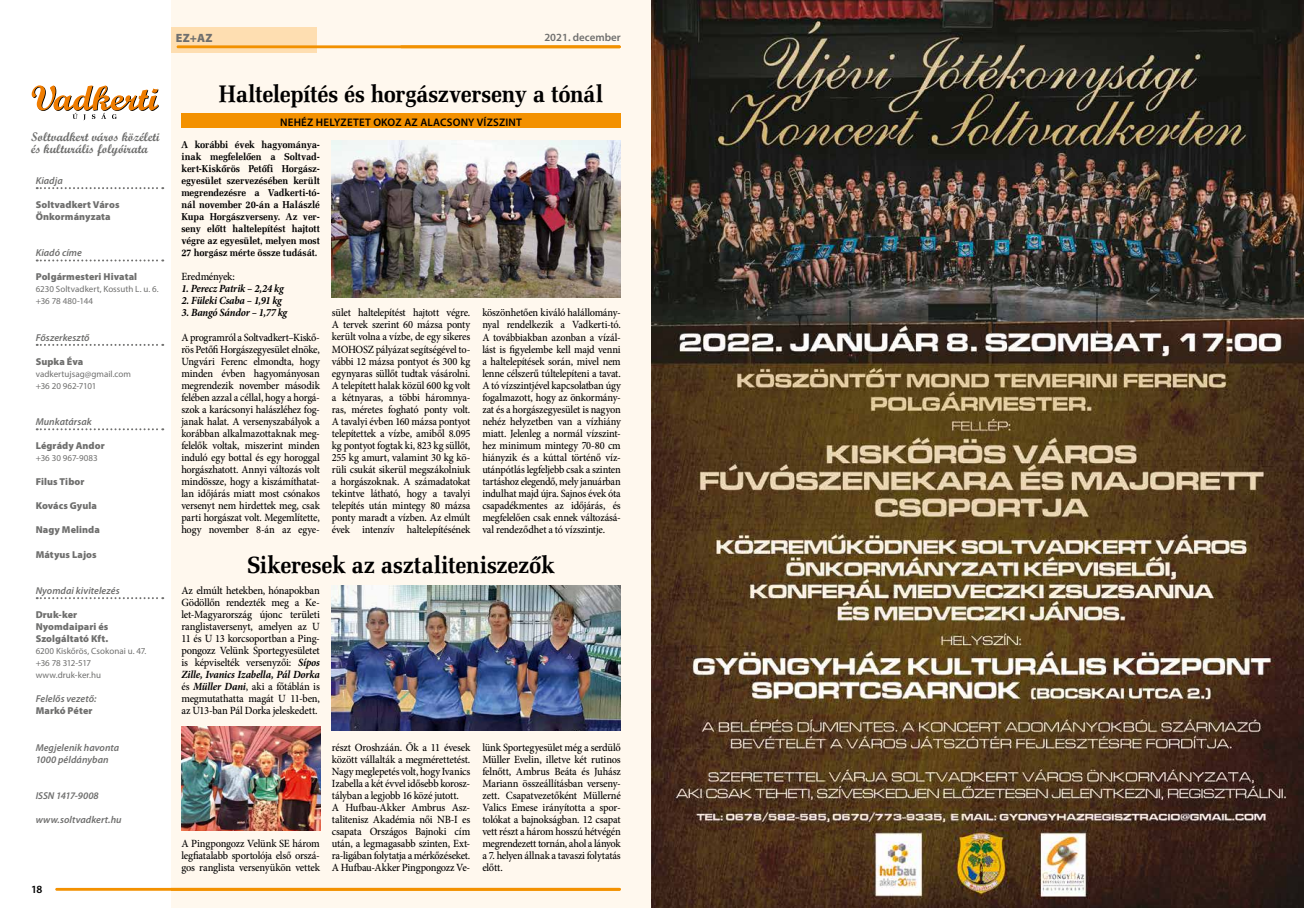
<style>
.page{position:relative;width:1304px;height:908px;background:#fff}
.page>*{position:absolute;margin:0;border:0;box-sizing:border-box;transform-origin:0 0}
.t1{font:24px "Zapf Elliptical 711 PFL Bold";letter-spacing:-.005em;color:#000;scale:.93 1}
.t2{font:12.5px/12px "Script MT Bold";letter-spacing:.005em;color:#6f6f6e}
.t3{font:900 12px "Myriad Pro";color:#6f6f6e}
.t4{font:500 11px/12px "Minion Pro";letter-spacing:-.02em;color:#000;text-align:justify;scale:.94 1}
.t5{font:500 11px/12px "Minion Pro";letter-spacing:-.02em;color:#000;text-align:justify;scale:.95 1}
.t6{font:italic 700 11px "Minion Pro";letter-spacing:-.015em;color:#000;scale:.95 1}
.t7{font:600 11px "Myriad Pro";letter-spacing:.02em;color:#000}
.t8{font:600 11px "Myriad Pro";color:#6f6f6e}
.t9{font:10px/12.1px "Zapf Elliptical 711 PFL Bold";letter-spacing:-.005em;color:#000;text-align:justify;scale:.95 1}
.t10{font:900 10px/12.1px "Myriad Pro";letter-spacing:.01em;color:#6f6f6e}
.t11{font:italic 600 10px/12.1px "Myriad Pro";letter-spacing:.005em;color:#6f6f6e}
.t12{font:9px/12.1px "Myriad Pro";color:#6f6f6e}
.s1{font-weight:700;font-style:italic}
</style>
<div class="page">
<div style="left:0;top:0;width:652px;height:907px;background:#fff8ee"></div>
<div style="left:163px;top:27px;width:153px;height:26px;background:#fedeb1"></div>
<div style="left:0;top:0;width:170px;height:907px;background:#fff"></div>
<svg style="left:32px;top:85px;width:127px;height:35px"></svg>
<svg style="left:37px;top:187px;width:126px;height:2px"></svg>
<svg style="left:37px;top:259px;width:126px;height:2px"></svg>
<svg style="left:37px;top:344px;width:126px;height:2px"></svg>
<svg style="left:37px;top:428px;width:126px;height:2px"></svg>
<svg style="left:37px;top:597px;width:126px;height:2px"></svg>
<hr style="left:177px;top:45px;width:444px;height:3px;background:#f29100">
<hr style="left:55px;top:887px;width:566px;height:3px;background:#f39100">
<div style="left:181px;top:114px;width:440px;height:14px;background:#f39100"></div>
<img style="left:652px;top:0;width:652px;height:907px">
<img style="left:332px;top:140px;width:289px;height:157px">
<img style="left:332px;top:585px;width:289px;height:144px">
<img style="left:181px;top:726px;width:139px;height:104px">
<p class="t2" style="left:31px;top:131px;width:130px">Soltvadkert város közéleti és kulturális folyóirata</p>
<p class="t11" style="left:36px;top:174px;width:29px">Kiadja</p>
<p class="t10" style="left:36px;top:198px;width:85px">Soltvadkert Város<br>Önkormányzata</p>
<p class="t11" style="left:36px;top:246px;width:48px">Kiadó címe</p>
<p class="t10" style="left:36px;top:270px;width:103px">Polgármesteri Hivatal</p>
<p class="t12" style="left:36px;top:283px;width:125px">6230 Soltvadkert, Kossuth L. u. 6. +36 78 480-144</p>
<p class="t11" style="left:36px;top:330px;width:56px">Főszerkesztő</p>
<p class="t10" style="left:36px;top:354px;width:49px">Supka Éva</p>
<p class="t12" style="left:36px;top:367px;width:97px">vadkertujsag@gmail.com +36 20 962-7101</p>
<p class="t11" style="left:36px;top:415px;width:58px">Munkatársak</p>
<p class="t10" style="left:36px;top:439px;width:71px">Légrády Andor</p>
<p class="t12" style="left:36px;top:451px;width:64px">+36 30 967-9083</p>
<p class="t10" style="left:36px;top:475px;width:50px">Filus Tibor</p>
<p class="t10" style="left:36px;top:499px;width:63px">Kovács Gyula</p>
<p class="t10" style="left:36px;top:523px;width:66px">Nagy Melinda</p>
<p class="t10" style="left:36px;top:547px;width:62px">Mátyus Lajos</p>
<p class="t11" style="left:36px;top:583px;width:85px">Nyomdai kivitelezés</p>
<p class="t10" style="left:36px;top:607px;width:74px">Druk-ker<br>Nyomdaipari és<br>Szolgáltató Kft.</p>
<p class="t12" style="left:36px;top:644px;width:112px">6200 Kiskőrös, Csokonai u. 47. +36 78 312-517 www.druk-ker.hu</p>
<p class="t11" style="left:36px;top:692px;width:62px">Felelős vezető:</p>
<p class="t10" style="left:36px;top:704px;width:58px">Markó Péter</p>
<p class="t11" style="left:36px;top:740px;width:85px">Megjelenik havonta<br>1000 példányban</p>
<p class="t11" style="left:36px;top:788px;width:65px">ISSN 1417-9008</p>
<p class="t11" style="left:36px;top:812px;width:88px">www.soltvadkert.hu</p>
<p class="t7" style="left:31px;top:881px;width:13px">18</p>
<p class="t3" style="left:176px;top:30px;width:38px">EZ+AZ</p>
<p class="t8" style="left:544px;top:30px;width:78px">2021. december</p>
<h1 class="t1" style="left:219px;top:79px;width:415px">Haltelepítés és horgászverseny a tónál</h1>
<p class="t7" style="left:280px;top:115px;width:243px">NEHÉZ HELYZETET OKOZ AZ ALACSONY VÍZSZINT</p>
<p class="t9" style="left:181px;top:138px;width:147px">A korábbi évek hagyománya&shy;inak megfelelően a Soltvad&shy;kert-Kiskőrös Petőfi Horgász&shy;egyesület szervezésében került megrendezésre a Vadkerti-tó&shy;nál november 20-án a Halászlé Kupa Horgászverseny. Az ver&shy;seny előtt haltelepítést hajtott végre az egyesület, melyen most 27 horgász mérte össze tudását.</p>
<p class="t5" style="left:181px;top:270px;width:58px">Eredmények:</p>
<p class="t6" style="left:181px;top:281px;width:109px">1. Perecz Patrik – 2,24 kg</p>
<p class="t6" style="left:181px;top:293px;width:107px">2. Füleki Csaba – 1,91 kg</p>
<p class="t6" style="left:181px;top:305px;width:113px">3. Bangó Sándor – 1,77 kg</p>
<p class="t4" style="left:181px;top:331px;width:149px">A programról a Soltvadkert–Kiskő&shy;rös Petőfi Horgászegyesület elnöke, Ungvári Ferenc elmondta, hogy minden évben hagyományosan megrendezik november második felében azzal a céllal, hogy a horgá&shy;szok a karácsonyi halászléhez fog&shy;janak halat. A versenyszabályok a korábban alkalmazottaknak meg&shy;felelők voltak, miszerint minden induló egy bottal és egy horoggal horgászhatott. Annyi változás volt mindössze, hogy a kiszámíthatat&shy;lan időjárás miatt most csónakos versenyt nem hirdettek meg, csak parti horgászat volt. Megemlítette, hogy november 8-án az egye-</p>
<p class="t4" style="left:332px;top:307px;width:149px">sület haltelepítést hajtott végre.<br>A tervek szerint 60 mázsa ponty került volna a vízbe, de egy sikeres MOHOSZ pályázat segítségével to&shy;vábbi 12 mázsa pontyot és 300 kg egynyaras süllőt tudtak vásárolni.<br>A telepített halak közül 600 kg volt a kétnyaras, a többi háromnya&shy;ras, méretes fogható ponty volt.<br>A tavalyi évben 160 mázsa pontyot telepítettek a vízbe, amiből 8.095 kg pontyot fogtak ki, 823 kg süllőt, 255 kg amurt, valamint 30 kg kö&shy;rüli csukát sikerül megszákolniuk a horgászoknak. A számadatokat tekintve látható, hogy a tavalyi telepítés után mintegy 80 mázsa ponty maradt a vízben. Az elmúlt évek intenzív haltelepítésének</p>
<p class="t4" style="left:482px;top:307px;width:149px">köszönhetően kiváló halállomán - nyal rendelkezik a Vadkerti-tó.<br>A továbbiakban azonban a vízál&shy;lást is figyelembe kell majd venni a haltelepítések során, mivel nem lenne célszerű túltelepíteni a tavat.<br>A tó vízszintjével kapcsolatban úgy fogalmazott, hogy az önkormány&shy;zat és a horgászegyesület is nagyon nehéz helyzetben van a vízhiány miatt. Jelenleg a normál vízszint&shy;hez minimum mintegy 70-80 cm hiányzik és a kúttal történő víz&shy;utánpótlás legfeljebb csak a szinten tartáshoz elegendő, mely januárban indulhat majd újra. Sajnos évek óta csapadékmentes az időjárás, és megfelelően csak ennek változásá&shy;val rendeződhet a tó vízszintje.</p>
<h1 class="t1" style="left:247px;top:550px;width:332px">Sikeresek az asztaliteniszezők</h1>
<p class="t5" style="left:181px;top:584px;width:147px">Az elmúlt hetekben, hónapokban Gödöllőn rendezték meg a Ke&shy;let-Magyarország újonc területi ranglistaversenyt, amelyen az U 11 és U 13 korcsoportban a Ping&shy;pongozz Velünk Sportegyesületet is képviselték versenyzői: <span class="s1">Sípos Zille, Ivanics Izabella, Pál Dorka </span>és <span class="s1">Müller Dani</span>, aki a főtáblán is megmutathatta magát U 11-ben, az U13-ban Pál Dorka jeleskedett.</p>
<p class="t5" style="left:181px;top:837px;width:147px">A Pingpongozz Velünk SE három legfiatalabb sportolója első orszá&shy;gos ranglista versenyükön vettek</p>
<p class="t5" style="left:332px;top:740px;width:147px;text-align:left">részt Oroshzáán. Ők a 11 évesek között vállalták a megmérettetést.<br>Nagy meglepetés volt, hogy Ivanics Izabella a két évvel idősebb korosz&shy;tályban a legjobb 16 közé jutott.<br>A Hufbau-Akker Ambrus Asz&shy;talitenisz Akadémia női NB-I es csapata Országos Bajnoki cím után, a legmagasabb szinten, Ext&shy;ra-ligában folytatja a mérkőzéseket.<br>A Hufbau-Akker Pingpongozz Ve-</p>
<p class="t5" style="left:482px;top:740px;width:147px">lünk Sportegyesület még a serdülő Müller Evelin, illetve két rutinos felnőtt, Ambrus Beáta és Juhász Mariann összeállításban verseny&shy;zett. Csapatvezetőként Müllerné Valics Emese irányította a spor&shy;tolókat a bajnokságban. 12 csapat vett részt a három hosszú hétvégén megrendezett tornán, ahol a lányok a 7. helyen állnak a tavaszi folytatás előtt.</p>
</div>
